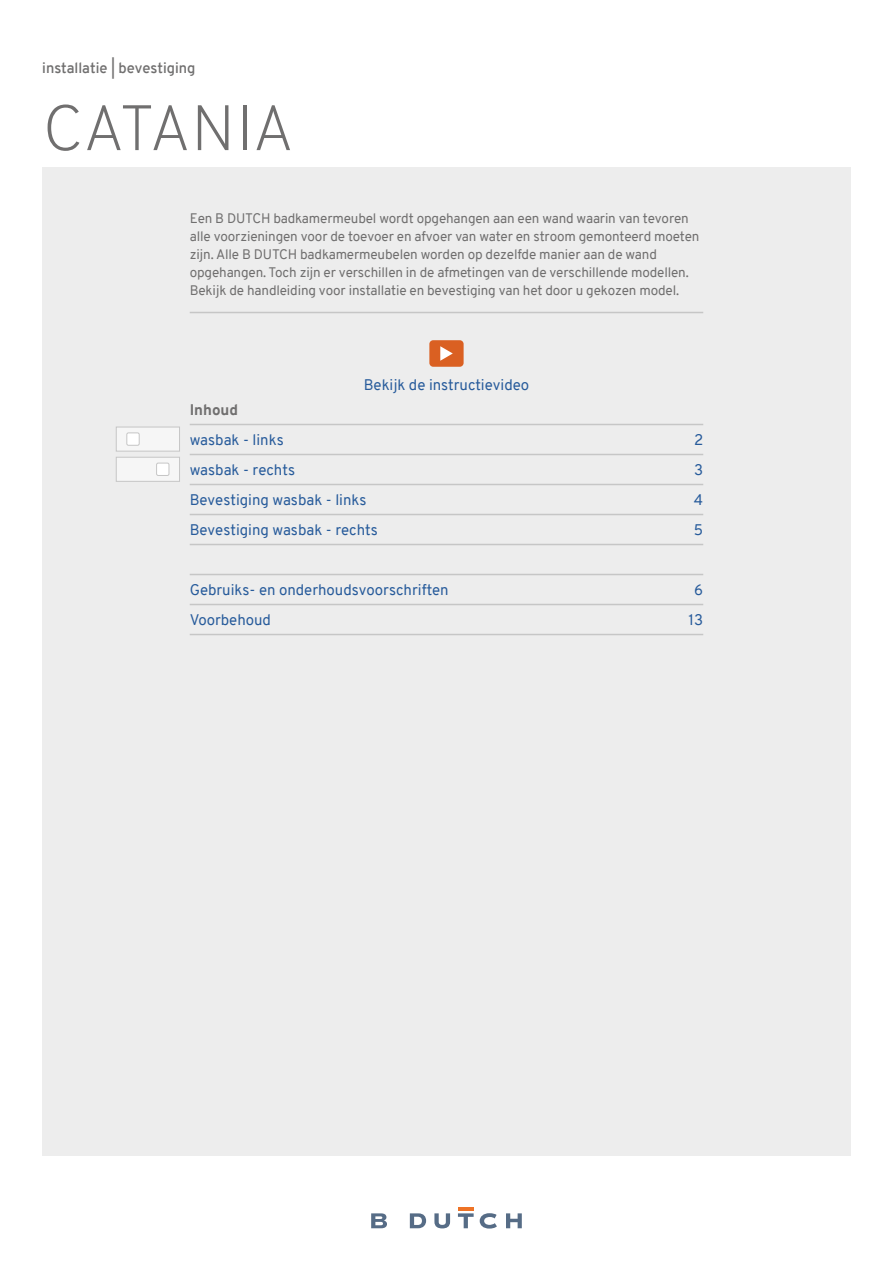
<style>
.page{position:relative;width:893px;height:1263px;background:#fff}
.page>*{position:absolute;margin:0;border:0;box-sizing:border-box;transform-origin:0 0}
.t1{font:200 64.05px "Overpass";letter-spacing:-.01em;color:#706f6f}
.t2{font:15px "Overpass";color:#275b9b}
.t3{font:800 15px "Overpass";color:#706f6f}
.t4{font:600 14.7px "Overpass";color:#706f6f}
.t5{font:13.5px/18px "Overpass";letter-spacing:-.01em;color:#706f6f}
</style>
<div class="page">
<div style="left:42px;top:167px;width:809px;height:989px;background:#ededed"></div>
<svg style="left:371px;top:1213px;width:16px;height:15px"></svg>
<svg style="left:410px;top:1213px;width:16px;height:15px"></svg>
<svg style="left:434px;top:1213px;width:16px;height:15px"></svg>
<svg style="left:506px;top:1213px;width:16px;height:15px"></svg>
<hr style="left:458px;top:1207px;width:16px;height:4px;background:#ee7326">
<svg style="left:458px;top:1213px;width:16px;height:15px"></svg>
<svg style="left:480px;top:1213px;width:17px;height:15px"></svg>
<hr style="left:190px;top:312px;width:513px;height:1px;background:#c6c6c6">
<hr style="left:190px;top:424px;width:513px;height:1px;background:#c6c6c6">
<hr style="left:190px;top:454px;width:513px;height:1px;background:#c6c6c6">
<hr style="left:190px;top:484px;width:513px;height:1px;background:#c6c6c6">
<hr style="left:190px;top:514px;width:513px;height:1px;background:#c6c6c6">
<hr style="left:190px;top:544px;width:513px;height:1px;background:#c6c6c6">
<hr style="left:190px;top:574px;width:513px;height:1px;background:#c6c6c6">
<hr style="left:190px;top:604px;width:513px;height:1px;background:#c6c6c6">
<hr style="left:190px;top:634px;width:513px;height:1px;background:#c6c6c6">
<div style="left:116px;top:427px;width:64px;height:24px;background:#f6f6f6;border:1px solid #c6c6c6"></div>
<div style="left:127px;top:433px;width:12px;height:12px;background:#fff;border-radius:2px"></div>
<div style="left:126px;top:432px;width:14px;height:14px;border:1px solid #c6c6c6;border-radius:2px"></div>
<div style="left:116px;top:457px;width:64px;height:25px;background:#f6f6f6;border:1px solid #c6c6c6"></div>
<div style="left:157px;top:463px;width:12px;height:12px;background:#fff;border-radius:2px"></div>
<div style="left:156px;top:463px;width:13px;height:13px;border:1px solid #c6c6c6;border-radius:2px"></div>
<div style="left:429px;top:340px;width:35px;height:27px;background:#da6022;border-radius:4px"></div>
<svg style="left:440px;top:346px;width:13px;height:15px"></svg>
<p class="t4" style="left:42px;top:58px;width:155px">installatie | bevestiging</p>
<h1 class="t1" style="left:43px;top:82px;width:253px">CATANIA</h1>
<p class="t5" style="left:190px;top:209px;width:511px">Een B DUTCH badkamermeubel wordt opgehangen aan een wand waarin van tevoren alle voorzieningen voor de toevoer en afvoer van water en stroom gemonteerd moeten zijn. Alle B DUTCH badkamermeubelen worden op dezelfde manier aan de wand opgehangen. Toch zijn er verschillen in de afmetingen van de verschillende modellen.<br>Bekijk de handleiding voor installatie en bevestiging van het door u gekozen model.</p>
<p class="t2" style="left:364px;top:374px;width:167px">Bekijk de instructievideo</p>
<p class="t3" style="left:190px;top:399px;width:50px">Inhoud</p>
<p class="t2" style="left:190px;top:429px;width:96px">wasbak - links</p>
<p class="t2" style="left:694px;top:429px;width:11px">2</p>
<p class="t2" style="left:190px;top:459px;width:107px">wasbak - rechts</p>
<p class="t2" style="left:694px;top:459px;width:11px">3</p>
<p class="t2" style="left:190px;top:489px;width:178px">Bevestiging wasbak - links</p>
<p class="t2" style="left:694px;top:489px;width:11px">4</p>
<p class="t2" style="left:190px;top:519px;width:190px">Bevestiging wasbak - rechts</p>
<p class="t2" style="left:694px;top:519px;width:11px">5</p>
<p class="t2" style="left:190px;top:579px;width:261px">Gebruiks- en onderhoudsvoorschriften</p>
<p class="t2" style="left:694px;top:579px;width:10px">6</p>
<p class="t2" style="left:190px;top:609px;width:83px">Voorbehoud</p>
<p class="t2" style="left:689px;top:609px;width:16px">13</p>
</div>
